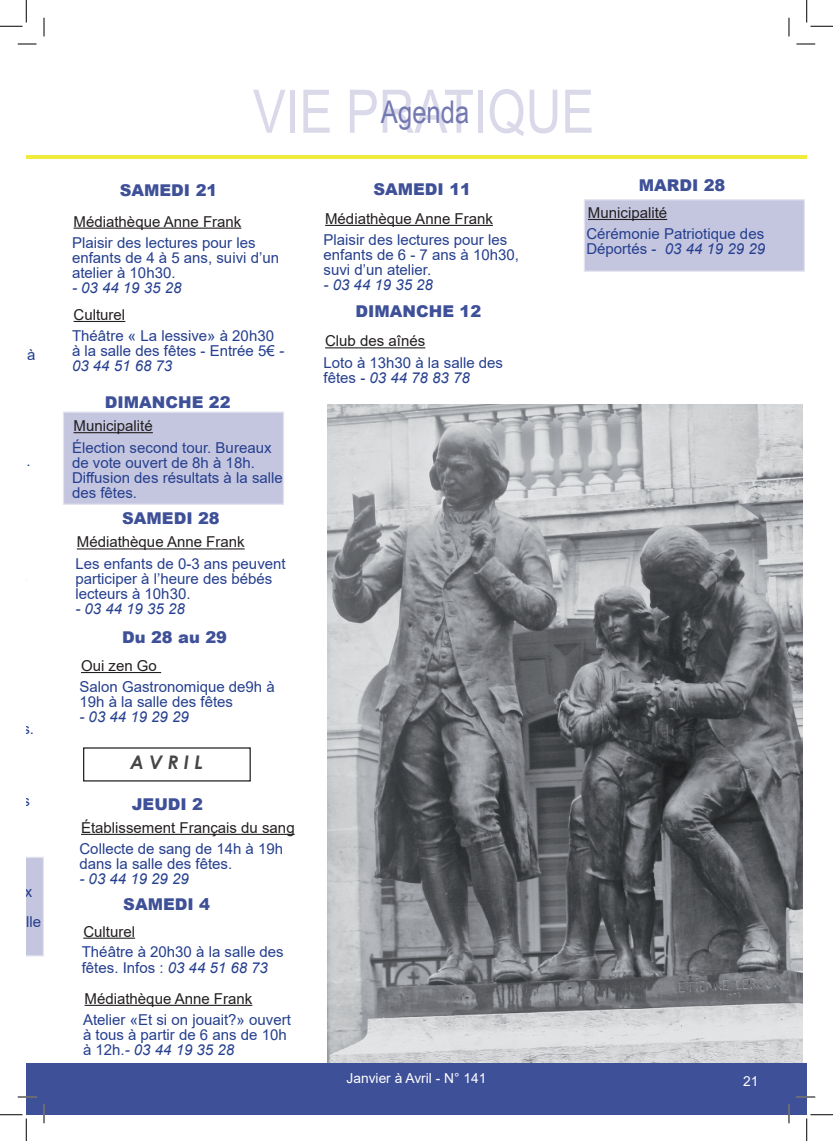
<style>
.page{position:relative;width:833px;height:1141px;background:#fff}
.page>*{position:absolute;margin:0;border:0;box-sizing:border-box;transform-origin:0 0}
.t1{font:60px "Arial Narrow";color:#d9d9ea}
.t2{font:31.25px "Arial Narrow";color:#7478b1}
.t3{font:italic 700 18.75px "Century Gothic";color:#454647}
.t4{font:900 16.25px "Arial";color:#3e5098}
.t5{font:15px/15px "Arial";color:#253f8e}
.t6{font:15px "Arial";color:#231f20}
.t7{font:italic 15px "Arial";color:#253f8e}
.t8{font:13.75px "Arial";color:#fff}
.s1{font-style:italic}
</style>
<div class="page">
<div style="left:26px;top:1062px;width:779px;height:52px;background:#3e5098"></div>
<hr style="left:26px;top:156px;width:780px;height:3px;background:#f0eb3d">
<hr style="left:325px;top:347px;width:100px;height:1px;background:#231f20">
<hr style="left:73px;top:227px;width:168px;height:2px;background:#231f20">
<hr style="left:73px;top:321px;width:52px;height:1px;background:#231f20">
<hr style="left:81px;top:672px;width:80px;height:1px;background:#231f20">
<hr style="left:325px;top:225px;width:167px;height:1px;background:#231f20">
<hr style="left:84px;top:1004px;width:168px;height:1px;background:#231f20">
<hr style="left:81px;top:833px;width:213px;height:1px;background:#231f20">
<hr style="left:77px;top:548px;width:167px;height:1px;background:#231f20">
<svg style="left:26px;top:857px;width:18px;height:99px;background:#c6c7e0"></svg>
<div style="left:63px;top:411px;width:221px;height:94px;background:#c4c5df;border:1px solid #e3e3f0"></div>
<hr style="left:73px;top:432px;width:80px;height:1px;background:#231f20">
<div style="left:583px;top:199px;width:221px;height:73px;background:#c4c5df;border:1px solid #e3e3f0"></div>
<hr style="left:587px;top:219px;width:79px;height:1px;background:#231f20">
<hr style="left:83px;top:937px;width:52px;height:1px;background:#231f20">
<img style="left:327px;top:404px;width:474px;height:658px">
<svg style="left:18px;top:43px;width:18px;height:2px"></svg>
<svg style="left:796px;top:43px;width:18px;height:2px"></svg>
<svg style="left:18px;top:1096px;width:18px;height:1px"></svg>
<svg style="left:796px;top:1096px;width:18px;height:1px"></svg>
<svg style="left:43px;top:18px;width:2px;height:18px"></svg>
<svg style="left:43px;top:1104px;width:2px;height:19px"></svg>
<svg style="left:788px;top:18px;width:1px;height:18px"></svg>
<svg style="left:787px;top:1104px;width:2px;height:19px"></svg>
<svg style="left:0;top:0;width:27px;height:27px"></svg>
<svg style="left:0;top:1114px;width:27px;height:26px"></svg>
<svg style="left:806px;top:0;width:26px;height:27px"></svg>
<svg style="left:806px;top:1114px;width:26px;height:26px"></svg>
<p class="t5" style="left:-2px;top:914px;width:45px">a salle</p>
<h1 class="t1" style="left:253px;top:67px;width:342px">VIE PRATIQUE</h1>
<h2 class="t2" style="left:381px;top:89px;width:90px">Agenda</h2>
<p class="t4" style="left:120px;top:178px;width:99px">SAMEDI 21</p>
<p class="t6" style="left:73px;top:211px;width:169px">Médiathèque Anne Frank</p>
<p class="t5" style="left:72px;top:235px;width:208px">Plaisir des lectures pour les enfants de 4 à 5 ans, suivi d’un atelier à 10h30.</p>
<p class="t7" style="left:72px;top:278px;width:111px">- 03 44 19 35 28</p>
<p class="t6" style="left:73px;top:304px;width:53px">Culturel</p>
<p class="t5" style="left:72px;top:328px;width:213px">Théâtre « La lessive» à 20h30 à la salle des fêtes - Entrée 5€ <span class="s1">-<br>03 44 51 68 73</span></p>
<p class="t4" style="left:105px;top:390px;width:127px">DIMANCHE 22</p>
<p class="t6" style="left:73px;top:415px;width:81px">Municipalité</p>
<p class="t5" style="left:72px;top:439px;width:212px">Élection second tour. Bureaux de vote ouvert de 8h à 18h.<br>Diffusion des résultats à la salle des fêtes.</p>
<p class="t4" style="left:122px;top:506px;width:99px">SAMEDI 28</p>
<p class="t6" style="left:77px;top:531px;width:169px">Médiathèque Anne Frank</p>
<p class="t5" style="left:75px;top:556px;width:212px">Les enfants de 0-3 ans peuvent participer à l’heure des bébés lecteurs à 10h30.</p>
<p class="t7" style="left:75px;top:598px;width:111px">- 03 44 19 35 28</p>
<p class="t4" style="left:122px;top:625px;width:106px">Du 28 au 29</p>
<p class="t5" style="left:79px;top:679px;width:197px">Salon Gastronomique de9h à<br>19h à la salle des fêtes</p>
<p class="t7" style="left:79px;top:706px;width:111px">- 03 44 19 29 29</p>
<p class="t6" style="left:81px;top:655px;width:77px">Oui zen Go</p>
<p class="t3" style="left:130px;top:747px;width:74px">A V R I L</p>
<p class="t4" style="left:132px;top:792px;width:73px">JEUDI 2</p>
<p class="t5" style="left:79px;top:840px;width:205px">Collecte de sang de 14h à 19h dans la salle des fêtes.</p>
<p class="t7" style="left:79px;top:868px;width:111px">- 03 44 19 29 29</p>
<p class="t6" style="left:81px;top:817px;width:215px">Établissement Français du sang</p>
<p class="t4" style="left:123px;top:892px;width:88px">SAMEDI 4</p>
<p class="t6" style="left:83px;top:920px;width:53px">Culturel</p>
<p class="t5" style="left:82px;top:944px;width:203px">Théâtre à 20h30 à la salle des fêtes. Infos : <span class="s1">03 44 51 68 73</span></p>
<p class="t6" style="left:84px;top:988px;width:169px">Médiathèque Anne Frank</p>
<p class="t5" style="left:83px;top:1011px;width:209px">Atelier «Et si on jouait?» ouvert à tous à partir de 6 ans de 10h à 12h.<span class="s1">- 03 44 19 35 28</span></p>
<p class="t4" style="left:373px;top:178px;width:99px">SAMEDI 11</p>
<p class="t5" style="left:323px;top:232px;width:197px">Plaisir des lectures pour les enfants de 6 - 7 ans à 10h30, suvi d’un atelier.</p>
<p class="t7" style="left:323px;top:275px;width:111px">- 03 44 19 35 28</p>
<p class="t6" style="left:325px;top:208px;width:169px">Médiathèque Anne Frank</p>
<p class="t4" style="left:355px;top:299px;width:127px">DIMANCHE 12</p>
<p class="t6" style="left:325px;top:330px;width:102px">Club des aînés</p>
<p class="t5" style="left:323px;top:355px;width:181px">Loto à 13h30 à la salle des fêtes - <span class="s1">03 44 78 83 78</span></p>
<p class="t4" style="left:638px;top:174px;width:88px">MARDI 28</p>
<p class="t6" style="left:587px;top:202px;width:81px">Municipalité</p>
<p class="t5" style="left:586px;top:226px;width:180px">Cérémonie Patriotique des<br>Déportés - <span class="s1">03 44 19 29 29</span></p>
<p class="t8" style="left:346px;top:1068px;width:141px">Janvier à Avril - N° 141</p>
<p class="t8" style="left:742px;top:1071px;width:17px">21</p>
</div>
